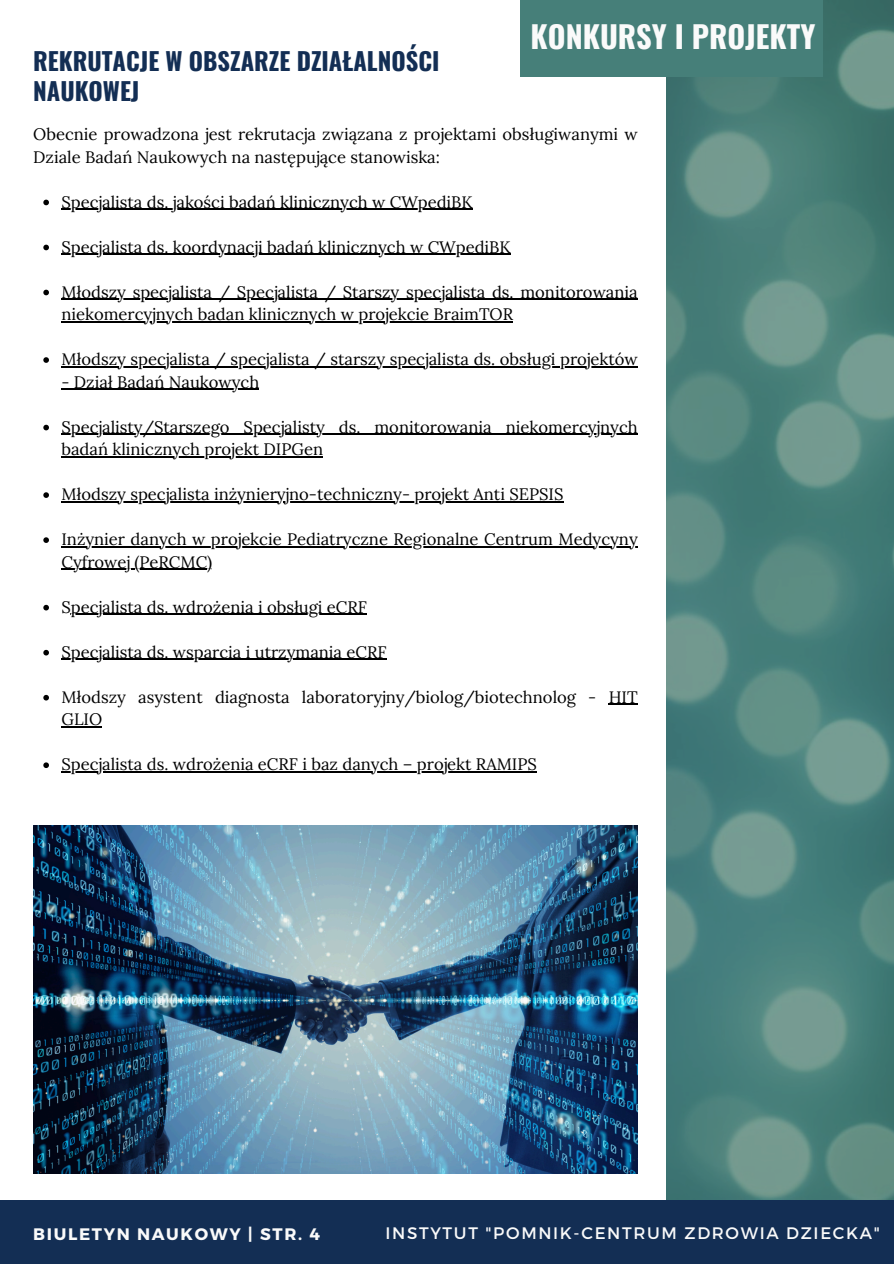
<style>
.page{position:relative;width:894px;height:1264px;background:#fff}
.page>*{position:absolute;margin:0;border:0;box-sizing:border-box;transform-origin:0 0}
.t1{font:700 30.45px "Oswald";color:#fafafa}
.t2{font:700 24.45px/30.3px "Oswald";color:#132e54}
.t3{font:16.65px "Montserrat";letter-spacing:.1em;color:#fafafa}
.t4{font:700 16.65px "Montserrat";letter-spacing:.1em;color:#fafafa}
.t5{font:16.5px/22.5px "Lora";color:#000}
</style>
<div class="page">
<div style="left:0;top:1199px;width:893px;height:64px;background:#132e54"></div>
<img style="left:666px;top:0;width:227px;height:1199px">
<div style="left:520px;top:0;width:302px;height:77px;background:#467f79"></div>
<img style="left:33px;top:825px;width:604px;height:348px">
<svg style="left:43px;top:200px;width:6px;height:5px"></svg>
<hr style="left:61px;top:209px;width:412px;height:1px;background:#000">
<svg style="left:43px;top:245px;width:6px;height:5px"></svg>
<hr style="left:61px;top:254px;width:449px;height:1px;background:#000">
<svg style="left:43px;top:290px;width:6px;height:5px"></svg>
<hr style="left:61px;top:299px;width:576px;height:1px;background:#000">
<hr style="left:61px;top:321px;width:452px;height:1px;background:#000">
<svg style="left:43px;top:357px;width:6px;height:6px"></svg>
<hr style="left:61px;top:366px;width:576px;height:1px;background:#000">
<hr style="left:61px;top:389px;width:198px;height:1px;background:#000">
<svg style="left:43px;top:425px;width:6px;height:5px"></svg>
<hr style="left:61px;top:434px;width:576px;height:1px;background:#000">
<hr style="left:61px;top:456px;width:262px;height:1px;background:#000">
<svg style="left:43px;top:492px;width:6px;height:6px"></svg>
<hr style="left:61px;top:501px;width:502px;height:1px;background:#000">
<svg style="left:43px;top:537px;width:6px;height:6px"></svg>
<hr style="left:61px;top:546px;width:576px;height:1px;background:#000">
<hr style="left:61px;top:569px;width:151px;height:1px;background:#000">
<svg style="left:43px;top:605px;width:6px;height:5px"></svg>
<hr style="left:71px;top:614px;width:296px;height:1px;background:#000">
<svg style="left:43px;top:650px;width:6px;height:5px"></svg>
<hr style="left:61px;top:659px;width:325px;height:1px;background:#000">
<svg style="left:43px;top:695px;width:6px;height:5px"></svg>
<svg style="left:608px;top:704px;width:29px;height:1px"></svg>
<hr style="left:61px;top:726px;width:41px;height:1px;background:#000">
<svg style="left:43px;top:762px;width:6px;height:6px"></svg>
<hr style="left:61px;top:771px;width:476px;height:1px;background:#000">
<p class="t2" style="left:33px;top:45px;width:407px">REKRUTACJE W OBSZARZE DZIAŁALNOŚCI<br>NAUKOWEJ</p>
<h1 class="t1" style="left:530px;top:13px;width:286px">KONKURSY I PROJEKTY</h1>
<h2 class="t5" style="left:33px;top:123px;width:606px">Obecnie prowadzona jest rekrutacja związana z projektami obsługiwanymi w<br>Dziale Badań Naukowych na następujące stanowiska:</h2>
<p class="t5" style="left:61px;top:190px;width:413px">Specjalista ds. jakości badań klinicznych w CWpediBK</p>
<p class="t5" style="left:61px;top:235px;width:451px">Specjalista ds. koordynacji badań klinicznych w CWpediBK</p>
<p class="t5" style="left:61px;top:280px;width:577px">Młodszy specjalista / Specjalista / Starszy specjalista ds. monitorowania</p>
<p class="t5" style="left:61px;top:303px;width:453px">niekomercyjnych badan klinicznych w projekcie BraimTOR</p>
<p class="t5" style="left:61px;top:348px;width:577px">Młodszy specjalista / specjalista / starszy specjalista ds. obsługi projektów</p>
<p class="t5" style="left:61px;top:370px;width:199px">- Dział Badań Naukowych</p>
<p class="t5" style="left:61px;top:415px;width:577px">Specjalisty/Starszego Specjalisty ds. monitorowania niekomercyjnych</p>
<p class="t5" style="left:61px;top:438px;width:263px">badań klinicznych projekt DIPGen</p>
<p class="t5" style="left:61px;top:483px;width:503px">Młodszy specjalista inżynieryjno-techniczny- projekt Anti SEPSIS</p>
<p class="t5" style="left:61px;top:528px;width:577px">Inżynier danych w projekcie Pediatryczne Regionalne Centrum Medycyny</p>
<p class="t5" style="left:61px;top:550px;width:152px">Cyfrowej (PeRCMC)</p>
<p class="t5" style="left:61px;top:595px;width:307px">Specjalista ds. wdrożenia i obsługi eCRF</p>
<p class="t5" style="left:61px;top:640px;width:326px">Specjalista ds. wsparcia i utrzymania eCRF</p>
<p class="t5" style="left:61px;top:685px;width:577px">Młodszy asystent diagnosta laboratoryjny/biolog/biotechnolog - HIT<br>GLIO</p>
<p class="t5" style="left:61px;top:753px;width:477px">Specjalista ds. wdrożenia eCRF i baz danych – projekt RAMIPS</p>
<p class="t4" style="left:33px;top:1222px;width:288px">BIULETYN NAUKOWY | STR. 4</p>
<p class="t3" style="left:385px;top:1222px;width:495px">INSTYTUT "POMNIK-CENTRUM ZDROWIA DZIECKA"</p>
</div>
